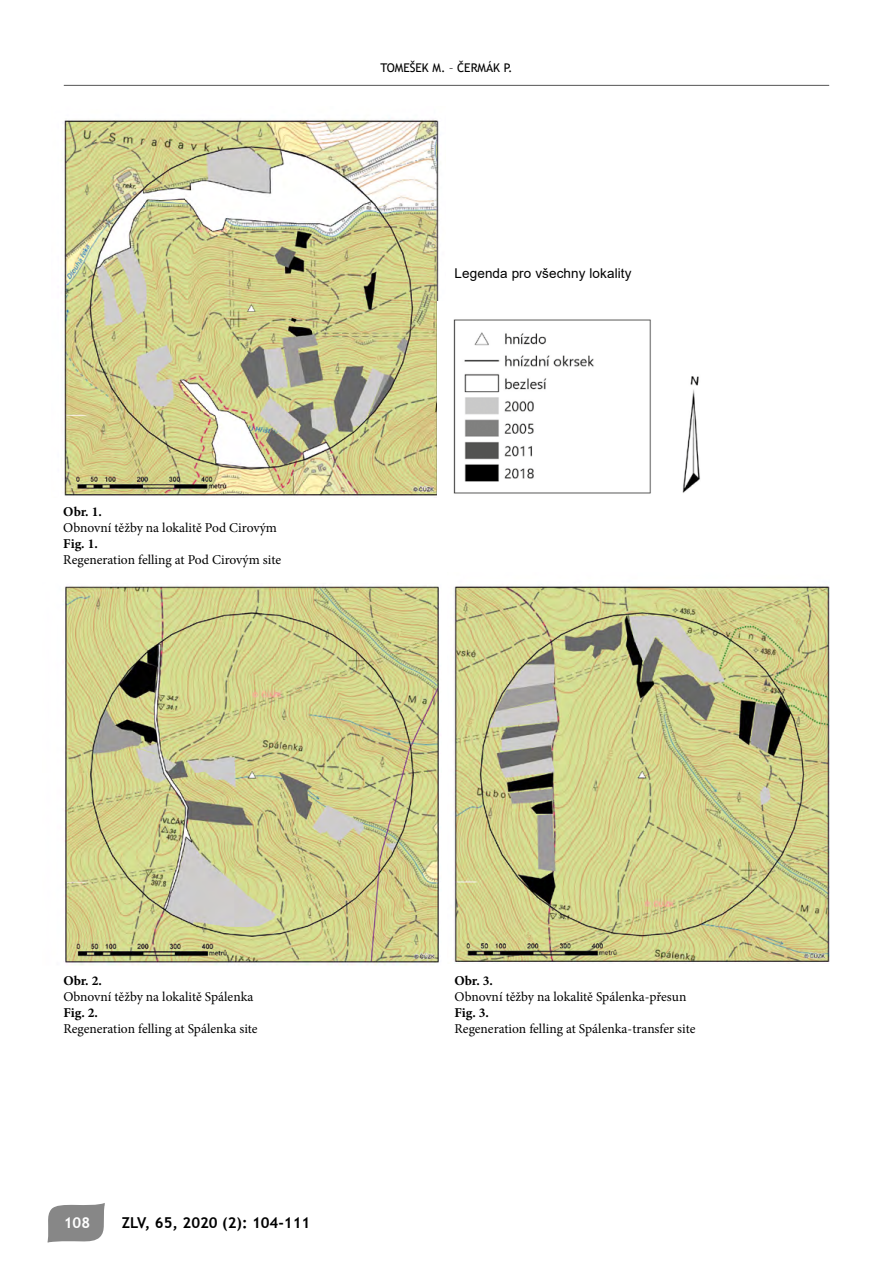
<style>
.page{position:relative;width:893px;height:1263px;background:#fff}
.page>*{position:absolute;margin:0;border:0;box-sizing:border-box;transform-origin:0 0}
.t1{font:700 15px "Trebuchet MS";color:#000}
.t2{font:700 15px "Trebuchet MS";color:#fff}
.t3{font:13.5px "Minion Pro";color:#000}
.t4{font:700 13.5px "Minion Pro";letter-spacing:-.005em;color:#000}
.t5{font:13.5px "Arial";letter-spacing:.01em;color:#000}
.t6{font:12px "Trebuchet MS";color:#000}
</style>
<div class="page">
<svg style="left:47px;top:1203px;width:58px;height:40px;background:#999"></svg>
<hr style="left:64px;top:85px;width:765px;height:1px;background:#000">
<img style="left:453px;top:586px;width:377px;height:376px">
<img style="left:61px;top:119px;width:378px;height:377px">
<img style="left:65px;top:585px;width:375px;height:380px">
<img style="left:437px;top:301px;width:263px;height:195px">
<p class="t4" style="left:63px;top:502px;width:40px">Obr. 1.</p>
<p class="t3" style="left:63px;top:518px;width:215px">Obnovní těžby na lokalitě Pod Cirovým</p>
<p class="t4" style="left:63px;top:534px;width:36px">Fig. 1.</p>
<p class="t3" style="left:63px;top:551px;width:219px">Regeneration felling at Pod Cirovým site</p>
<p class="t6" style="left:380px;top:60px;width:134px">TOMEŠEK M. – ČERMÁK P.</p>
<p class="t5" style="left:455px;top:264px;width:178px">Legenda pro všechny lokality</p>
<p class="t4" style="left:63px;top:971px;width:40px">Obr. 2.</p>
<p class="t3" style="left:63px;top:987px;width:192px">Obnovní těžby na lokalitě Spálenka</p>
<p class="t4" style="left:63px;top:1003px;width:36px">Fig. 2.</p>
<p class="t3" style="left:63px;top:1020px;width:196px">Regeneration felling at Spálenka site</p>
<p class="t2" style="left:64px;top:1213px;width:28px">108</p>
<p class="t1" style="left:122px;top:1213px;width:190px">ZLV, 65, 2020 (2): 104-111</p>
<p class="t4" style="left:455px;top:971px;width:40px">Obr. 3.</p>
<p class="t3" style="left:455px;top:987px;width:233px">Obnovní těžby na lokalitě Spálenka-přesun</p>
<p class="t4" style="left:455px;top:1003px;width:36px">Fig. 3.</p>
<p class="t3" style="left:455px;top:1020px;width:242px">Regeneration felling at Spálenka-transfer site</p>
</div>
